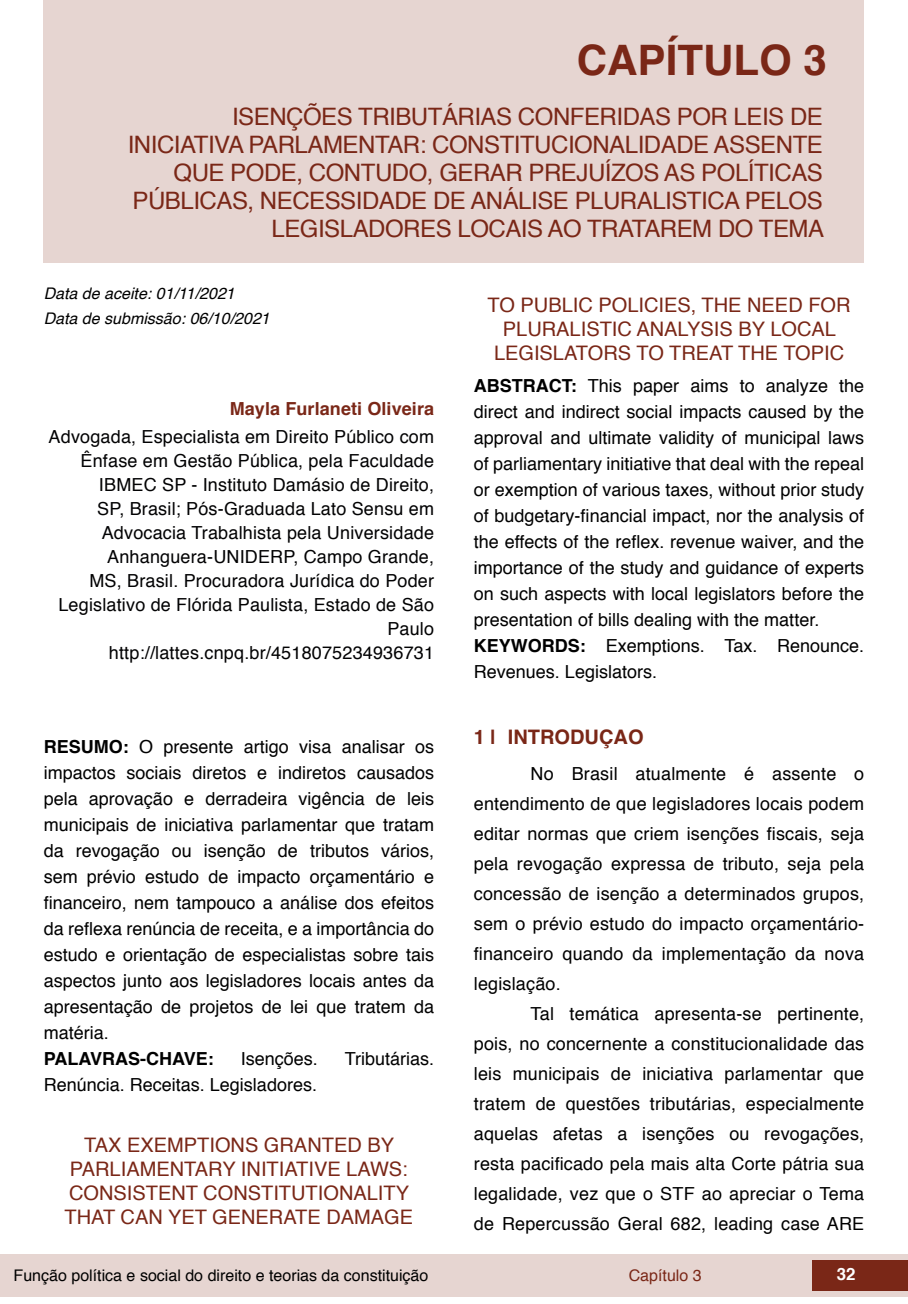
<style>
.page{position:relative;width:908px;height:1304px;background:#fff}
.page>*{position:absolute;margin:0;border:0;box-sizing:border-box;transform-origin:0 0}
.t1{font:700 42px "Helvetica";color:#7a2717}
.t2{font:24px/28px "Helvetica";letter-spacing:-.02em;color:#7a2717;text-align:right}
.t3{font:20px/24px "Helvetica";color:#7a2717;text-align:center}
.t4{font:700 20px "Helvetica";color:#7a2717}
.t5{font:18px/26px "Helvetica";color:#000;text-align:justify}
.t6{font:18px/24px "Helvetica";letter-spacing:.01em;color:#020203;text-align:right}
.t7{font:700 18px "Helvetica";letter-spacing:.005em;color:#7a2717}
.t8{font:700 18px "Helvetica";color:#000}
.t9{font:700 16.8px "Helvetica";color:#fff}
.t10{font:16px "Helvetica";color:#000}
.t11{font:italic 16px "Helvetica";color:#000}
.t12{font:16px "Helvetica";color:#7a2717}
.s1{font-weight:700}
</style>
<div class="page">
<div style="left:0;top:1254px;width:906px;height:43px;background:#e6d5d1"></div>
<div style="left:812px;top:1261px;width:95px;height:30px;background:#7a2717"></div>
<div style="left:44px;top:0;width:819px;height:263px;background:#e6d5d1"></div>
<h1 class="t1" style="left:576px;top:26px;width:251px">CAPÍTULO 3</h1>
<p class="t2" style="left:128px;top:103px;width:697px">ISENÇÕES TRIBUTÁRIAS CONFERIDAS POR LEIS DE INICIATIVA PARLAMENTAR: CONSTITUCIONALIDADE ASSENTE QUE PODE, CONTUDO, GERAR PREJUÍZOS AS POLÍTICAS PÚBLICAS, NECESSIDADE DE ANÁLISE PLURALISTICA PELOS LEGISLADORES LOCAIS AO TRATAREM DO TEMA</p>
<p class="t11" style="left:44px;top:280px;width:192px">Data de aceite: 01/11/2021</p>
<p class="t11" style="left:44px;top:306px;width:227px">Data de submissão: 06/10/2021</p>
<p class="t7" style="left:230px;top:395px;width:206px">Mayla Furlaneti Oliveira</p>
<p class="t6" style="left:49px;top:425px;width:387px">Advogada, Especialista em Direito Público com Ênfase em Gestão Pública, pela Faculdade IBMEC SP - Instituto Damásio de Direito,<br>SP, Brasil; Pós-Graduada Lato Sensu em Advocacia Trabalhista pela Universidade Anhanguera-UNIDERP, Campo Grande,<br>MS, Brasil. Procuradora Jurídica do Poder Legislativo de Flórida Paulista, Estado de São Paulo<br>http://lattes.cnpq.br/4518075234936731</p>
<p class="t5" style="left:44px;top:734px;width:392px"><span class="s1">RESUMO:</span> O presente artigo visa analisar os impactos sociais diretos e indiretos causados pela aprovação e derradeira vigência de leis municipais de iniciativa parlamentar que tratam da revogação ou isenção de tributos vários, sem prévio estudo de impacto orçamentário e financeiro, nem tampouco a análise dos efeitos da reflexa renúncia de receita, e a importância do estudo e orientação de especialistas sobre tais aspectos junto aos legisladores locais antes da apresentação de projetos de lei que tratem da matéria.</p>
<p class="t8" style="left:44px;top:1044px;width:172px">PALAVRAS-CHAVE:</p>
<p class="t5" style="left:241px;top:1046px;width:79px">Isenções.</p>
<p class="t5" style="left:344px;top:1046px;width:91px">Tributárias.</p>
<p class="t5" style="left:44px;top:1072px;width:275px">Renúncia. Receitas. Legisladores.</p>
<p class="t3" style="left:65px;top:1134px;width:350px">TAX EXEMPTIONS GRANTED BY<br>PARLIAMENTARY INITIATIVE LAWS:<br>CONSISTENT CONSTITUTIONALITY<br>THAT CAN YET GENERATE DAMAGE</p>
<p class="t3" style="left:487px;top:294px;width:364px">TO PUBLIC POLICIES, THE NEED FOR<br>PLURALISTIC ANALYSIS BY LOCAL<br>LEGISLATORS TO TREAT THE TOPIC</p>
<p class="t5" style="left:473px;top:373px;width:392px;text-align:left"><span class="s1">ABSTRACT:</span> This paper aims to analyze the direct and indirect social impacts caused by the approval and ultimate validity of municipal laws of parliamentary initiative that deal with the repeal or exemption of various taxes, without prior study of budgetary-financial impact, nor the analysis of the effects of the reflex. revenue waiver, and the importance of the study and guidance of experts on such aspects with local legislators before the presentation of bills dealing with the matter.<br><span class="s1">KEYWORDS:</span> Exemptions. Tax. Renounce.<br>Revenues. Legislators.</p>
<p class="t4" style="left:473px;top:721px;width:171px">1 | INTRODUÇAO</p>
<p class="t5" style="left:473px;top:759px;width:392px;line-height:30px;text-indent:57px">No Brasil atualmente é assente o entendimento de que legisladores locais podem editar normas que criem isenções fiscais, seja pela revogação expressa de tributo, seja pela concessão de isenção a determinados grupos, sem o prévio estudo do impacto orçamentário&shy;financeiro quando da implementação da nova legislação.</p>
<p class="t5" style="left:473px;top:999px;width:392px;line-height:30px;text-indent:57px">Tal temática apresenta-se pertinente, pois, no concernente a constitucionalidade das leis municipais de iniciativa parlamentar que tratem de questões tributárias, especialmente aquelas afetas a isenções ou revogações, resta pacificado pela mais alta Corte pátria sua legalidade, vez que o STF ao apreciar o Tema de Repercussão Geral 682, leading case ARE</p>
<p class="t10" style="left:14px;top:1263px;width:416px">Função política e social do direito e teorias da constituição</p>
<p class="t12" style="left:628px;top:1263px;width:74px">Capítulo 3</p>
<p class="t9" style="left:836px;top:1261px;width:20px">32</p>
</div>
